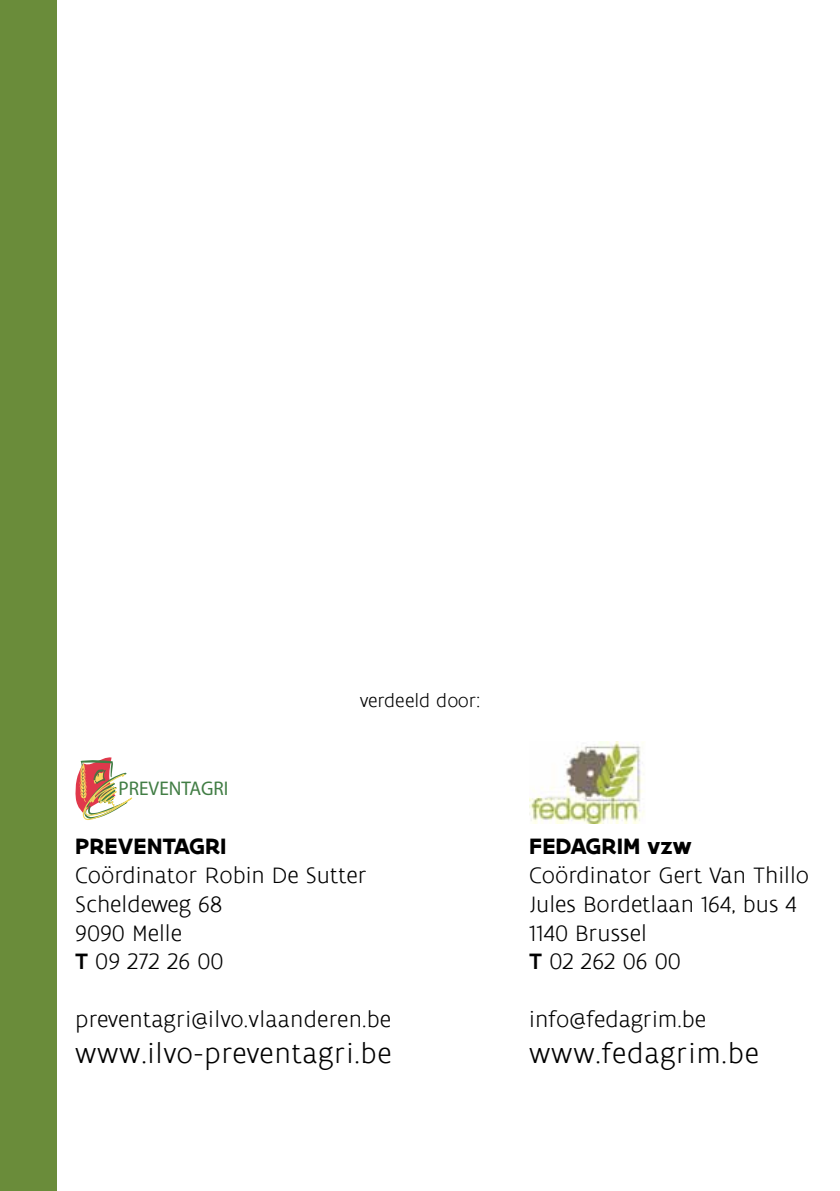
<style>
.page{position:relative;width:840px;height:1191px;background:#fff}
.page>*{position:absolute;margin:0;border:0;box-sizing:border-box;transform-origin:0 0}
.t1{font:300 30px "Flanders Art Sans";letter-spacing:.025em;color:#000}
.t2{font:300 24px/28.8px "Flanders Art Sans";color:#000}
.t3{font:700 24px "Flanders Art Sans";color:#000}
.t4{font:300 20px "Flanders Art Sans";color:#000}
.t5{font:19.8px "Myriad Pro";color:#417d44}
.s1{font-weight:500}
</style>
<div class="page">
<svg style="left:75px;top:757px;width:58px;height:63px"></svg>
<div style="left:0;top:0;width:57px;height:1191px;background:#6a8c3a"></div>
<img style="left:529px;top:741px;width:116px;height:82px">
<p class="t5" style="left:118px;top:776px;width:111px">PREVENTAGRI</p>
<p class="t4" style="left:359px;top:688px;width:122px">verdeeld door:</p>
<p class="t3" style="left:75px;top:831px;width:153px">PREVENTAGRI</p>
<p class="t2" style="left:75px;top:861px;width:293px">Coördinator Robin De Sutter<br>Scheldeweg 68<br>9090 Melle<br><span class="s1">T</span> 09 272 26 00</p>
<p class="t2" style="left:75px;top:1005px;width:317px">preventagri@ilvo.vlaanderen.be</p>
<p class="t1" style="left:75px;top:1035px;width:318px">www.ilvo-preventagri.be</p>
<p class="t3" style="left:529px;top:831px;width:164px">FEDAGRIM vzw</p>
<p class="t2" style="left:529px;top:861px;width:281px">Coördinator Gert Van Thillo<br>Jules Bordetlaan 164, bus 4<br>1140 Brussel<br><span class="s1">T</span> 02 262 06 00</p>
<p class="t2" style="left:529px;top:1005px;width:178px">info@fedagrim.be</p>
<p class="t1" style="left:529px;top:1035px;width:231px">www.fedagrim.be</p>
</div>
